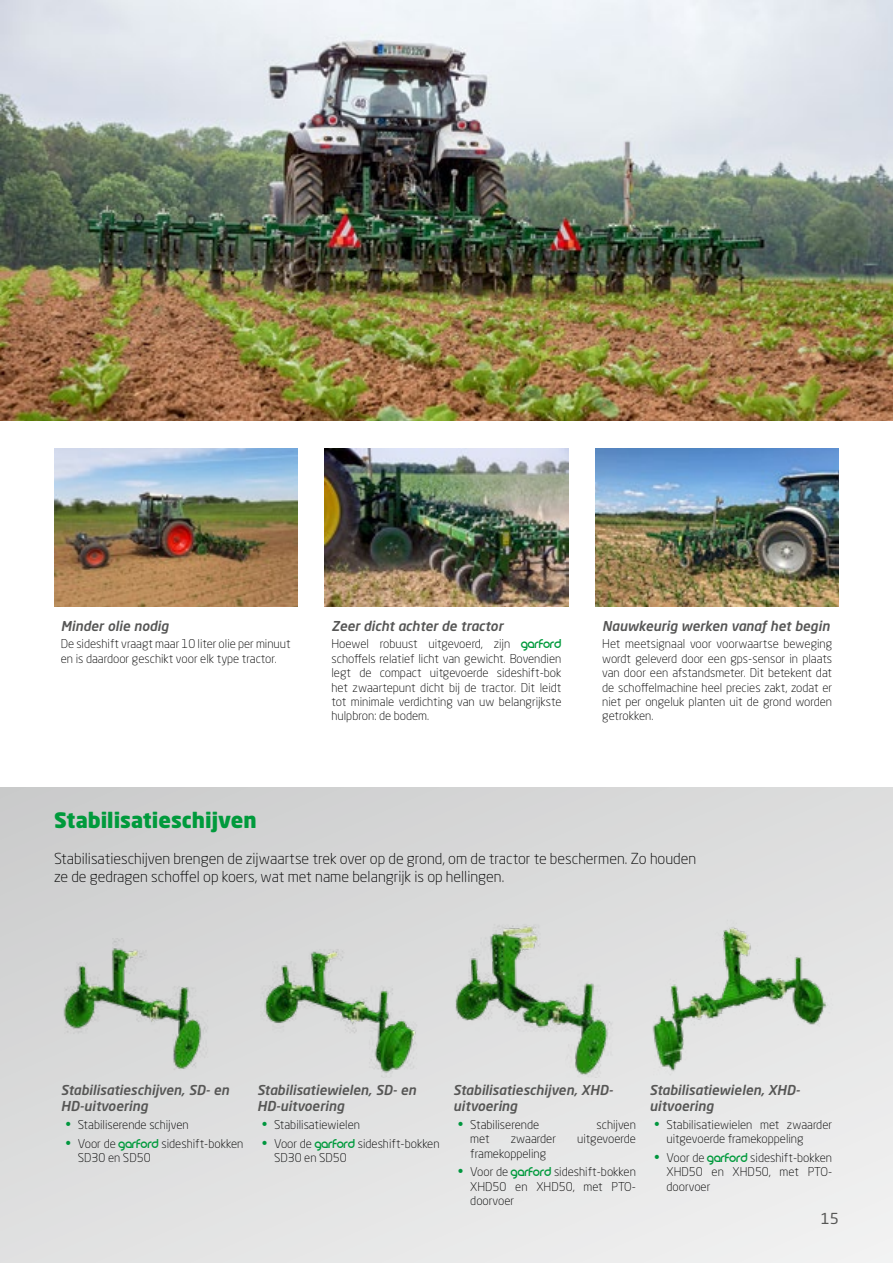
<style>
.page{position:relative;width:893px;height:1263px;background:#fff}
.page>*{position:absolute;margin:0;border:0;box-sizing:border-box;transform-origin:0 0}
.t1{font:900 21px "Neo Sans W1 G";color:#009a3c}
.t2{font:300 15px/18px "Neo Sans W1 G";color:#000}
.t3{font:15px "Neo Sans W1 G";color:#565655}
.t4{font:italic 500 13.5px/16.2px "Neo Sans W1 G";color:#565655}
.t5{font:300 12px/14.4px "Neo Sans W1 G";color:#000}
.s1{font-family:"REZ";font-weight:400;font-size:14.4px;color:#009a3c}
.s2{font-family:"Futura PT Cond";font-weight:700;font-size:15px;color:#00963e}
</style>
<div class="page">
<div style="left:0;top:788px;width:893px;height:475px;background:linear-gradient(to right,#d5d6d6,#e8e9e9)"></div>
<img style="left:54px;top:937px;width:392px;height:140px">
<img style="left:446px;top:912px;width:197px;height:165px">
<img style="left:643px;top:908px;width:196px;height:169px">
<img style="left:54px;top:448px;width:243px;height:159px">
<img style="left:595px;top:448px;width:244px;height:159px">
<img style="left:325px;top:448px;width:243px;height:159px">
<img style="left:0;top:0;width:893px;height:421px">
<p class="t4" style="left:61px;top:619px;width:109px">Minder olie nodig</p>
<p class="t5" style="left:61px;top:638px;width:231px">De sideshift vraagt maar 10 liter olie per minuut en is daardoor geschikt voor elk type tractor.</p>
<p class="t4" style="left:332px;top:619px;width:173px">Zeer dicht achter de tractor</p>
<p class="t5" style="left:332px;top:638px;width:231px;text-align:justify">Hoewel robuust uitgevoerd, zĳn <span class="s1">Garford </span>schoffels relatief licht van gewicht. Bovendien legt de compact uitgevoerde sideshift-bok het zwaartepunt dicht bĳ de tractor. Dit leidt tot minimale verdichting van uw belangrĳkste hulpbron: de bodem.</p>
<p class="t4" style="left:602px;top:619px;width:229px">Nauwkeurig werken vanaf het begin</p>
<p class="t5" style="left:602px;top:638px;width:231px;text-align:justify">Het meetsignaal voor voorwaartse beweging wordt geleverd door een gps-sensor in plaats van door een afstandsmeter. Dit betekent dat de schoffelmachine heel precies zakt, zodat er niet per ongeluk planten uit de grond worden getrokken.</p>
<h1 class="t1" style="left:54px;top:811px;width:204px">Stabilisatieschĳven</h1>
<p class="t2" style="left:54px;top:851px;width:644px">Stabilisatieschĳven brengen de zĳwaartse trek over op de grond, om de tractor te beschermen. Zo houden ze de gedragen schoffel op koers, wat met name belangrĳk is op hellingen.</p>
<p class="t4" style="left:61px;top:1083px;width:170px">Stabilisatieschĳven, SD- en<br>HD-uitvoering</p>
<p class="t5" style="left:61px;top:1118px;width:129px"><span class="s2">•</span> Stabiliserende schĳven</p>
<p class="t5" style="left:78px;top:1137px;width:167px;text-indent:-17px"><span class="s2">•</span> Voor de <span class="s1">Garford</span> sideshift-bokken<br>SD30 en SD50</p>
<p class="t4" style="left:257px;top:1083px;width:161px">Stabilisatiewielen, SD- en<br>HD-uitvoering</p>
<p class="t5" style="left:257px;top:1118px;width:104px"><span class="s2">•</span> Stabilisatiewielen</p>
<p class="t5" style="left:274px;top:1137px;width:167px;text-indent:-17px"><span class="s2">•</span> Voor de <span class="s1">Garford</span> sideshift-bokken<br>SD30 en SD50</p>
<p class="t4" style="left:453px;top:1083px;width:161px">Stabilisatieschĳven, XHD&shy;uitvoering</p>
<p class="t5" style="left:453px;top:1118px;width:87px"><span class="s2">•</span> Stabiliserende</p>
<p class="t5" style="left:596px;top:1118px;width:41px">schĳven</p>
<p class="t5" style="left:470px;top:1132px;width:21px">met</p>
<p class="t5" style="left:511px;top:1132px;width:47px">zwaarder</p>
<p class="t5" style="left:577px;top:1132px;width:60px">uitgevoerde</p>
<p class="t5" style="left:470px;top:1147px;width:77px">framekoppeling</p>
<p class="t5" style="left:470px;top:1166px;width:167px;text-align:justify;text-indent:-17px"><span class="s2">•</span> Voor de <span class="s1">Garford</span> sideshift-bokken XHD50 en XHD50, met PTO&shy;doorvoer</p>
<p class="t4" style="left:649px;top:1083px;width:152px">Stabilisatiewielen, XHD&shy;uitvoering</p>
<p class="t5" style="left:666px;top:1118px;width:167px;text-indent:-17px"><span class="s2">•</span> Stabilisatiewielen met zwaarder uitgevoerde framekoppeling</p>
<p class="t5" style="left:666px;top:1151px;width:167px;text-align:justify;text-indent:-17px"><span class="s2">•</span> Voor de <span class="s1">Garford</span> sideshift-bokken XHD50 en XHD50, met PTO&shy;doorvoer</p>
<p class="t3" style="left:821px;top:1212px;width:20px">15</p>
</div>
